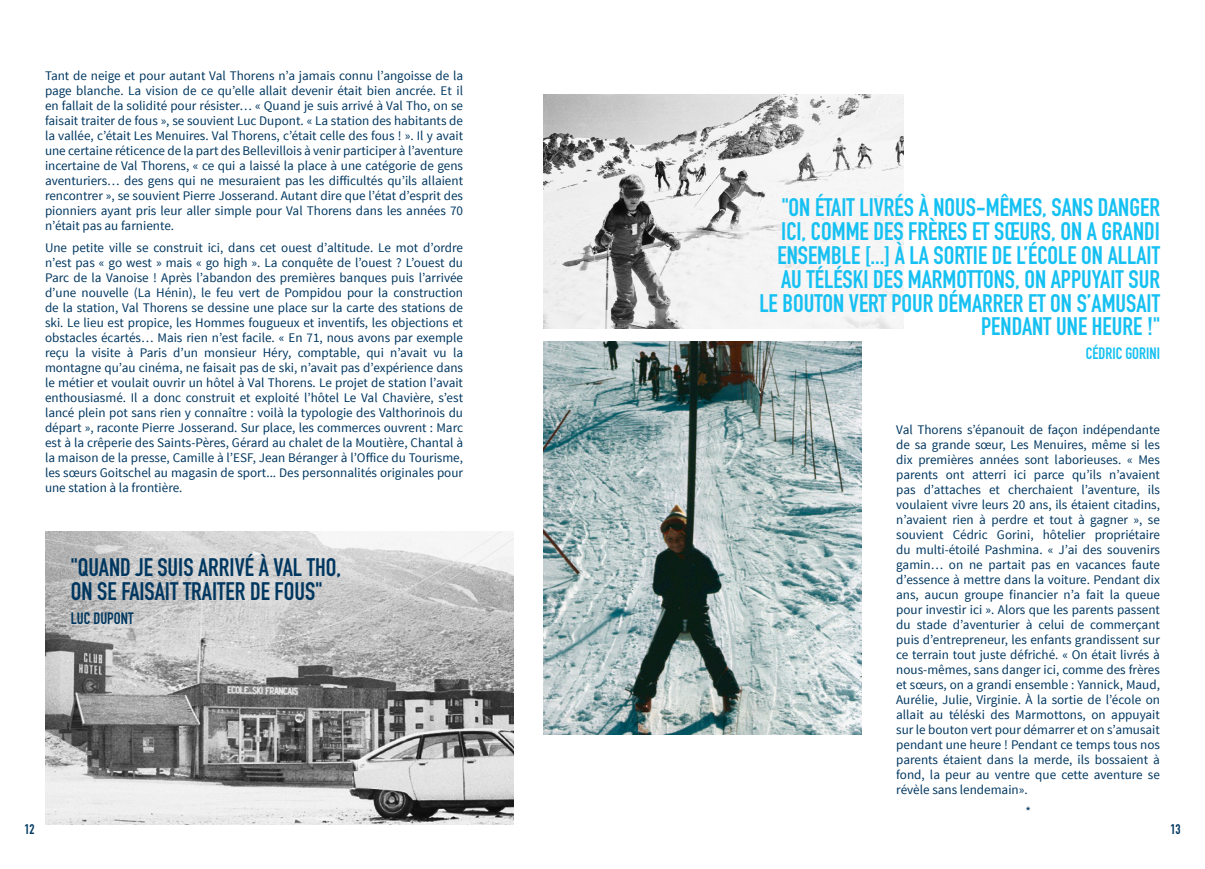
<style>
.page{position:relative;width:1205px;height:869px;background:#fff}
.page>*{position:absolute;margin:0;border:0;box-sizing:border-box;transform-origin:0 0}
.Texte_justifié_à_gau{font:700 25px/23.8px "DIN Condensed";color:#15c0f2;text-align:right}
.Texte_justifié_à_gau-2{font:700 25px/23.8px "DIN Condensed";color:#003760}
.Texte_justifié_à_gau-3{font:700 16.25px "DIN Condensed";color:#15c0f2}
.Texte_justifié_à_gau-4{font:700 16.25px "DIN Condensed";color:#003760}
.t1{font:700 13.75px "DIN Condensed";color:#003760}
.Texte_justifié_à_gau-5{font:13.12px/15px "Source Sans Pro";color:#003760;text-align:justify}
</style>
<div class="page">
<img style="left:45px;top:531px;width:469px;height:293px">
<img style="left:543px;top:95px;width:361px;height:233px">
<img style="left:543px;top:341px;width:318px;height:392px">
<p class="Texte_justifié_à_gau-5" style="left:45px;top:68px;width:420px">Tant de neige et pour autant Val Thorens n’a jamais connu l’angoisse de la page blanche. La vision de ce qu’elle allait devenir était bien ancrée. Et il en fallait de la solidité pour résister… « Quand je suis arrivé à Val Tho, on se faisait traiter de fous », se souvient Luc Dupont. « La station des habitants de la vallée, c’était Les Menuires. Val Thorens, c’était celle des fous ! ». Il y avait une certaine réticence de la part des Bellevillois à venir participer à l’aventure incertaine de Val Thorens, « ce qui a laissé la place à une catégorie de gens aventuriers… des gens qui ne mesuraient pas les difficultés qu’ils allaient rencontrer », se souvient Pierre Josserand. Autant dire que l’état d’esprit des pionniers ayant pris leur aller simple pour Val Thorens dans les années 70 n’était pas au farniente.</p>
<p class="Texte_justifié_à_gau-5" style="left:45px;top:240px;width:419px">Une petite ville se construit ici, dans cet ouest d’altitude. Le mot d’ordre n’est pas « go west » mais « go high ». La conquête de l’ouest ? L’ouest du Parc de la Vanoise ! Après l’abandon des premières banques puis l’arrivée d’une nouvelle (La Hénin), le feu vert de Pompidou pour la construction de la station, Val Thorens se dessine une place sur la carte des stations de ski. Le lieu est propice, les Hommes fougueux et inventifs, les objections et obstacles écartés… Mais rien n’est facile. « En 71, nous avons par exemple reçu la visite à Paris d’un monsieur Héry, comptable, qui n’avait vu la montagne qu’au cinéma, ne faisait pas de ski, n’avait pas d’expérience dans le métier et voulait ouvrir un hôtel à Val Thorens. Le projet de station l’avait enthousiasmé. Il a donc construit et exploité l’hôtel Le Val Chavière, s’est lancé plein pot sans rien y connaître : voilà la typologie des Valthorinois du départ », raconte Pierre Josserand. Sur place, les commerces ouvrent : Marc est à la crêperie des Saints-Pères, Gérard au chalet de la Moutière, Chantal à la maison de la presse, Camille à l’ESF, Jean Béranger à l’Office du Tourisme, les sœurs Goitschel au magasin de sport... Des personnalités originales pour une station à la frontière.</p>
<p class="Texte_justifié_à_gau-2" style="left:71px;top:555px;width:272px">"QUAND JE SUIS ARRIVÉ À VAL THO,<br>ON SE FAISAIT TRAITER DE FOUS"</p>
<p class="Texte_justifié_à_gau-4" style="left:71px;top:607px;width:64px">LUC DUPONT</p>
<p class="Texte_justifié_à_gau" style="left:759px;top:195px;width:402px">"ON ÉTAIT LIVRÉS À NOUS-MÊMES, SANS DANGER ICI, COMME DES FRÈRES ET SŒURS, ON A GRANDI ENSEMBLE [...] À LA SORTIE DE L’ÉCOLE ON ALLAIT AU TÉLÉSKI DES MARMOTTONS, ON APPUYAIT SUR LE BOUTON VERT POUR DÉMARRER ET ON S’AMUSAIT PENDANT UNE HEURE !"</p>
<p class="Texte_justifié_à_gau-3" style="left:1086px;top:342px;width:76px">CÉDRIC GORINI</p>
<p class="Texte_justifié_à_gau-5" style="left:896px;top:422px;width:265px">Val Thorens s’épanouit de façon indépendante de sa grande sœur, Les Menuires, même si les dix premières années sont laborieuses. « Mes parents ont atterri ici parce qu’ils n’avaient pas d’attaches et cherchaient l’aventure, ils voulaient vivre leurs 20 ans, ils étaient citadins, n’avaient rien à perdre et tout à gagner », se souvient Cédric Gorini, hôtelier propriétaire du multi-étoilé Pashmina. « J’ai des souvenirs gamin… on ne partait pas en vacances faute d’essence à mettre dans la voiture. Pendant dix ans, aucun groupe financier n’a fait la queue pour investir ici ». Alors que les parents passent du stade d’aventurier à celui de commerçant puis d’entrepreneur, les enfants grandissent sur ce terrain tout juste défriché. « On était livrés à nous-mêmes, sans danger ici, comme des frères et sœurs, on a grandi ensemble : Yannick, Maud, Aurélie, Julie, Virginie. À la sortie de l’école on allait au téléski des Marmottons, on appuyait sur le bouton vert pour démarrer et on s’amusait pendant une heure ! Pendant ce temps tous nos parents étaient dans la merde, ils bossaient à fond, la peur au ventre que cette aventure se révèle sans lendemain».</p>
<p class="Texte_justifié_à_gau-5" style="left:1025px;top:804px;width:7px">*</p>
<p class="t1" style="left:24px;top:819px;width:12px">12</p>
<p class="t1" style="left:1170px;top:819px;width:12px">13</p>
</div>
